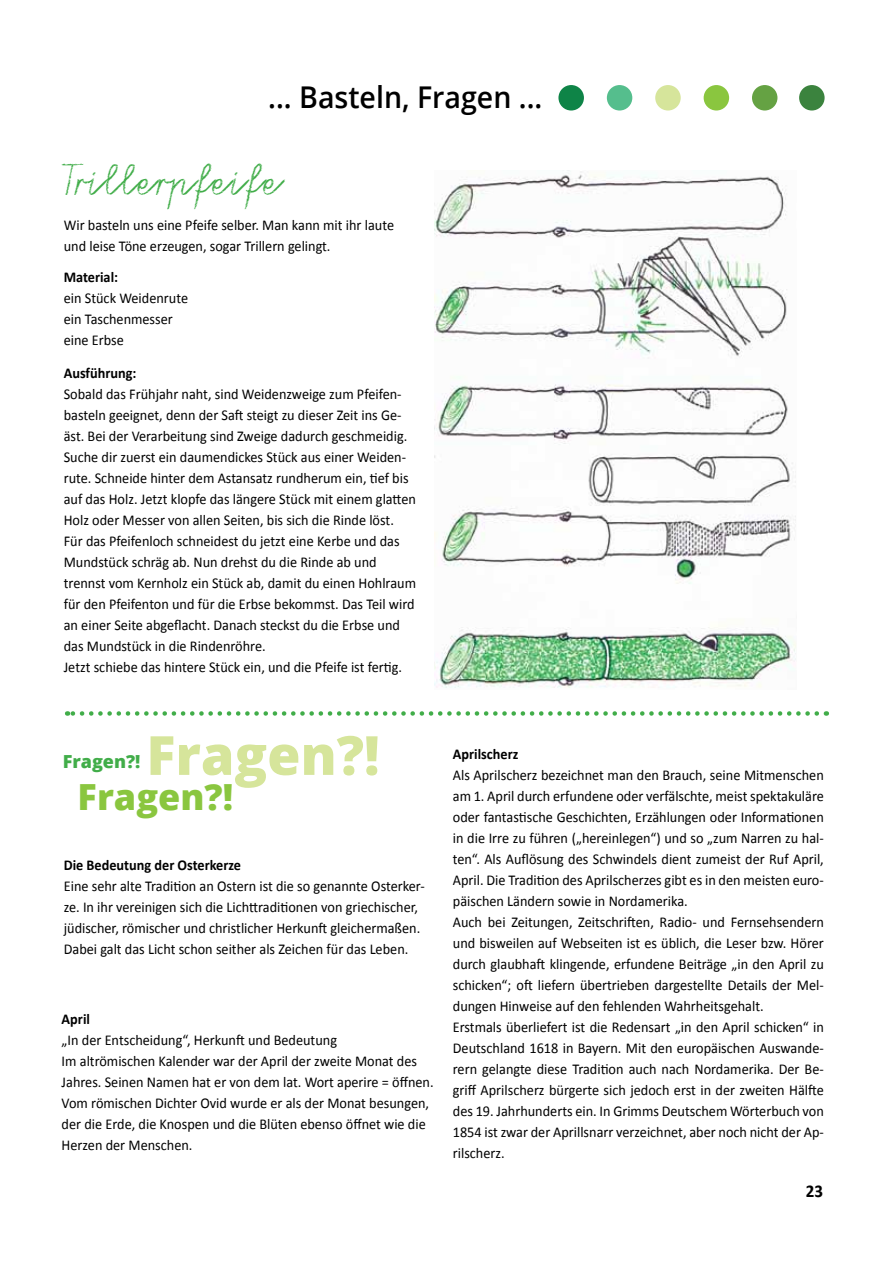
<style>
.page{position:relative;width:893px;height:1263px;background:#fff}
.page>*{position:absolute;margin:0;border:0;box-sizing:border-box;transform-origin:0 0}
.t1{font:800 54px "Open Sans";color:#d6e59b}
.t2{font:800 36px "Open Sans";color:#8ac63f}
.t3{font:31.5px "Tafelschrift";color:#41ad49}
.t4{font:600 30px "Open Sans";color:#000;scale:.95 1}
.t5{font:800 18px "Open Sans";color:#41ad49}
.t6{font:700 18px "Calibri";color:#000;scale:.95 1}
.t7{font:15px/21px "Calibri";color:#000;scale:.95 1}
.t8{font:700 15px "Calibri";color:#000;scale:.95 1}
</style>
<div class="page">
<div style="left:558px;top:85px;width:26px;height:26px;background:#0e8447;border-radius:50%"></div>
<div style="left:799px;top:85px;width:26px;height:26px;background:#3b833e;border-radius:50%"></div>
<div style="left:655px;top:85px;width:26px;height:26px;background:#d6e59b;border-radius:50%"></div>
<div style="left:752px;top:85px;width:25px;height:26px;background:#65a243;border-radius:50%"></div>
<div style="left:607px;top:85px;width:25px;height:26px;background:#55be8d;border-radius:50%"></div>
<div style="left:704px;top:85px;width:25px;height:26px;background:#8ac63f;border-radius:50%"></div>
<svg style="left:67px;top:711px;width:750px;height:5px"></svg>
<img style="left:435px;top:170px;width:361px;height:518px">
<h3 class="t4" style="left:268px;top:77px;width:290px">... Basteln, Fragen ...</h3>
<h3 class="t3" style="left:62px;top:159px;width:224px">Trillerpfeife</h3>
<p class="t7" style="left:64px;top:214px;width:349px">Wir basteln uns eine Pfeife selber. Man kann mit ihr laute und leise Töne erzeugen, sogar Trillern gelingt.</p>
<p class="t8" style="left:64px;top:268px;width:59px">Material:</p>
<p class="t7" style="left:64px;top:288px;width:132px">ein Stück Weidenrute ein Taschenmesser eine Erbse</p>
<p class="t8" style="left:64px;top:364px;width:78px">Ausführung:</p>
<p class="t7" style="left:64px;top:384px;width:372px">Sobald das Frühjahr naht, sind Weidenzweige zum Pfeifen&shy;basteln geeignet, denn der Saft steigt zu dieser Zeit ins Ge&shy;äst. Bei der Verarbeitung sind Zweige dadurch geschmeidig.<br>Suche dir zuerst ein daumendickes Stück aus einer Weiden&shy;rute. Schneide hinter dem Astansatz rundherum ein, tief bis auf das Holz. Jetzt klopfe das längere Stück mit einem glatten Holz oder Messer von allen Seiten, bis sich die Rinde löst.<br>Für das Pfeifenloch schneidest du jetzt eine Kerbe und das Mundstück schräg ab. Nun drehst du die Rinde ab und trennst vom Kernholz ein Stück ab, damit du einen Hohlraum für den Pfeifenton und für die Erbse bekommst. Das Teil wird an einer Seite abgeflacht. Danach steckst du die Erbse und das Mundstück in die Rindenröhre.<br>Jetzt schiebe das hintere Stück ein, und die Pfeife ist fertig.</p>
<h1 class="t1" style="left:146px;top:714px;width:235px">Fragen?!</h1>
<p class="t5" style="left:63px;top:748px;width:79px">Fragen?!</p>
<h2 class="t2" style="left:78px;top:769px;width:157px">Fragen?!</h2>
<p class="t8" style="left:64px;top:856px;width:188px">Die Bedeutung der Osterkerze</p>
<p class="t7" style="left:64px;top:876px;width:382px">Eine sehr alte Tradition an Ostern ist die so genannte Osterker&shy;ze. In ihr vereinigen sich die Lichttraditionen von griechischer, jüdischer, römischer und christlicher Herkunft gleichermaßen.<br>Dabei galt das Licht schon seither als Zeichen für das Leben.</p>
<p class="t8" style="left:62px;top:1010px;width:31px">April</p>
<p class="t7" style="left:62px;top:1030px;width:393px">„In der Entscheidung“, Herkunft und Bedeutung<br>Im altrömischen Kalender war der April der zweite Monat des Jahres. Seinen Namen hat er von dem lat. Wort aperire = öffnen.<br>Vom römischen Dichter Ovid wurde er als der Monat besungen, der die Erde, die Knospen und die Blüten ebenso öffnet wie die Herzen der Menschen.</p>
<p class="t8" style="left:453px;top:744px;width:70px">Aprilscherz</p>
<p class="t7" style="left:453px;top:764px;width:392px">Als Aprilscherz bezeichnet man den Brauch, seine Mitmenschen am 1. April durch erfundene oder verfälschte, meist spektakuläre oder fantastische Geschichten, Erzählungen oder Informationen in die Irre zu führen („hereinlegen“) und so „zum Narren zu hal&shy;ten“. Als Auflösung des Schwindels dient zumeist der Ruf April, April. Die Tradition des Aprilscherzes gibt es in den meisten euro&shy;päischen Ländern sowie in Nordamerika.<br>Auch bei Zeitungen, Zeitschriften, Radio- und Fernsehsendern und bisweilen auf Webseiten ist es üblich, die Leser bzw. Hörer durch glaubhaft klingende, erfundene Beiträge „in den April zu schicken“; oft liefern übertrieben dargestellte Details der Mel&shy;dungen Hinweise auf den fehlenden Wahrheitsgehalt.<br>Erstmals überliefert ist die Redensart „in den April schicken“ in Deutschland 1618 in Bayern. Mit den europäischen Auswande&shy;rern gelangte diese Tradition auch nach Nordamerika. Der Be&shy;griff Aprilscherz bürgerte sich jedoch erst in der zweiten Hälfte des 19. Jahrhunderts ein. In Grimms Deutschem Wörterbuch von 1854 ist zwar der Aprillsnarr verzeichnet, aber noch nicht der Ap&shy;rilscherz.</p>
<p class="t6" style="left:806px;top:1180px;width:20px">23</p>
</div>
